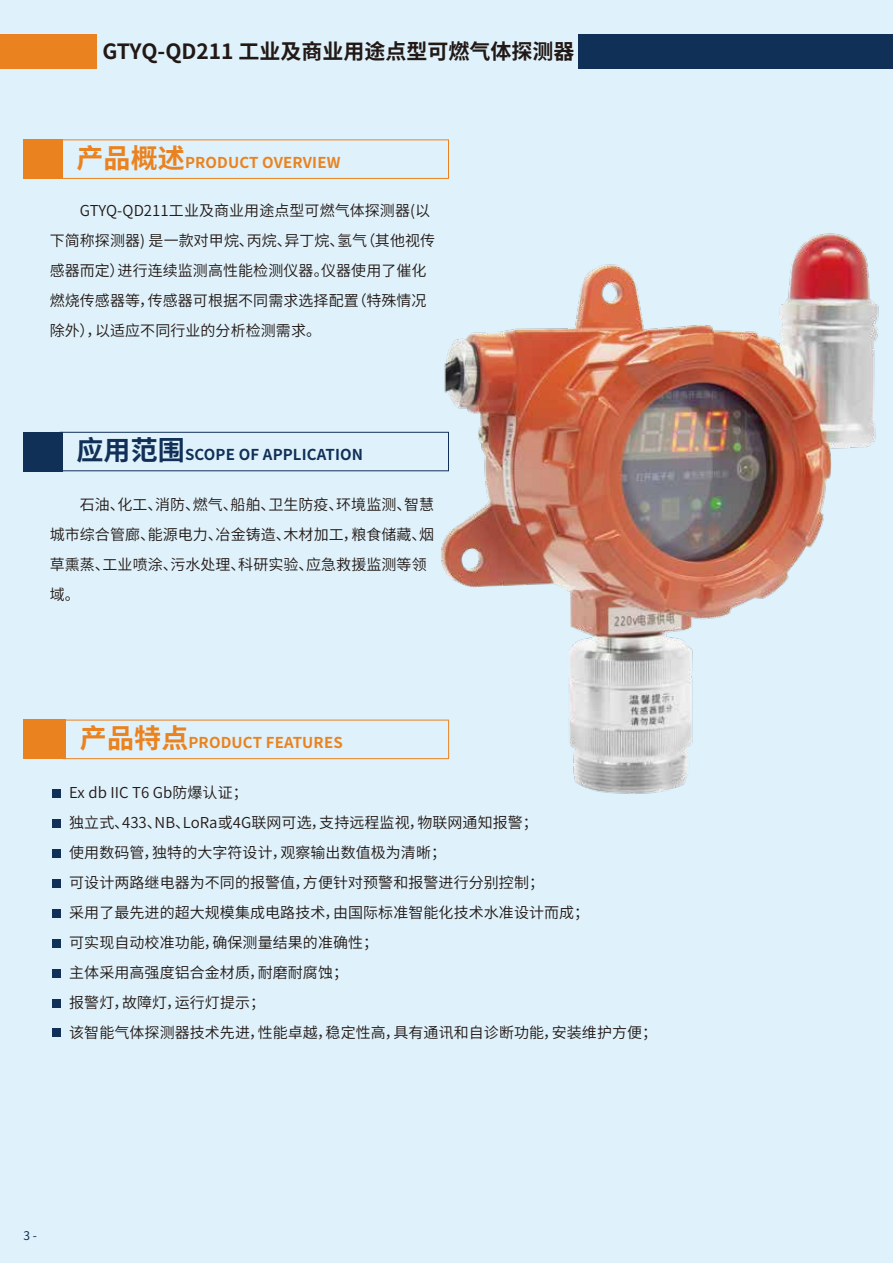
<style>
.page{position:relative;width:893px;height:1263px;background:#dff1fa}
.page>*{position:absolute;margin:0;border:0;box-sizing:border-box;transform-origin:0 0}
.t1{font:700 21px "Source Han Sans CN";color:#221815}
.t2{font:15px/30px "Source Han Sans CN";letter-spacing:.005em;color:#221815}
.t3{font:700 15px "Source Han Sans CN";letter-spacing:.01em;color:#ea821f}
.t4{font:700 15px "Source Han Sans CN";letter-spacing:.01em;color:#103058}
.t5{font:12px "Source Han Sans CN";color:#103058}
.s1{font-size:27px}
</style>
<div class="page">
<div style="left:53px;top:789px;width:8px;height:9px;background:#103058"></div>
<div style="left:53px;top:819px;width:8px;height:9px;background:#103058"></div>
<div style="left:53px;top:849px;width:8px;height:9px;background:#103058"></div>
<div style="left:53px;top:879px;width:8px;height:8px;background:#103058"></div>
<div style="left:53px;top:909px;width:8px;height:8px;background:#103058"></div>
<div style="left:53px;top:939px;width:8px;height:8px;background:#103058"></div>
<div style="left:53px;top:969px;width:8px;height:8px;background:#103058"></div>
<div style="left:53px;top:999px;width:8px;height:8px;background:#103058"></div>
<div style="left:53px;top:1029px;width:8px;height:8px;background:#103058"></div>
<div style="left:23px;top:720px;width:43px;height:39px;background:#ea821f"></div>
<hr style="left:63px;top:720px;width:386px;height:1px;background:#ea821f">
<hr style="left:63px;top:758px;width:386px;height:1px;background:#ea821f">
<div style="left:23px;top:139px;width:40px;height:40px;background:#ea821f"></div>
<hr style="left:60px;top:140px;width:388px;height:1px;background:#ea821f">
<hr style="left:60px;top:178px;width:388px;height:1px;background:#ea821f">
<hr style="left:448px;top:140px;width:1px;height:39px;background:#ea821f">
<div style="left:23px;top:432px;width:40px;height:39px;background:#103058"></div>
<hr style="left:60px;top:432px;width:388px;height:1px;background:#103058">
<hr style="left:60px;top:470px;width:388px;height:1px;background:#103058">
<img style="left:438px;top:233px;width:441px;height:561px">
<div style="left:0;top:34px;width:96px;height:35px;background:#ea821f"></div>
<div style="left:579px;top:34px;width:314px;height:35px;background:#103058"></div>
<h1 class="t1" style="left:102px;top:39px;width:474px">GTYQ-QD211 工业及商业用途点型可燃气体探测器</h1>
<p class="t3" style="left:76px;top:154px;width:265px"><span class="s1">产品概述</span>PRODUCT OVERVIEW</p>
<p class="t2" style="left:50px;top:196px;width:387px;text-indent:30px">GTYQ-QD211工业及商业用途点型可燃气体探测器(以下简称探测器) 是一款对甲烷、丙烷、异丁烷、氢气（其他视传感器而定）进行连续监测高性能检测仪器。仪器使用了催化燃烧传感器等，传感器可根据不同需求选择配置（特殊情况除外），以适应不同行业的分析检测需求。</p>
<p class="t4" style="left:76px;top:446px;width:288px"><span class="s1">应用范围</span>SCOPE OF APPLICATION</p>
<p class="t2" style="left:50px;top:490px;width:386px;text-indent:30px">石油、化工、消防、燃气、船舶、卫生防疫、环境监测、智慧城市综合管廊、能源电力、冶金铸造、木材加工，粮食储藏、烟草熏蒸、工业喷涂、污水处理、科研实验、应急救援监测等领域。</p>
<p class="t3" style="left:80px;top:734px;width:264px"><span class="s1">产品特点</span>PRODUCT FEATURES</p>
<p class="t2" style="left:69px;top:778px;width:589px">Ex db IIC T6 Gb防爆认证；<br>独立式、433、NB、LoRa或4G联网可选，支持远程监视，物联网通知报警；<br>使用数码管，独特的大字符设计，观察输出数值极为清晰；<br>可设计两路继电器为不同的报警值，方便针对预警和报警进行分别控制；<br>采用了最先进的超大规模集成电路技术，由国际标准智能化技术水准设计而成；<br>可实现自动校准功能，确保测量结果的准确性；<br>主体采用高强度铝合金材质，耐磨耐腐蚀；<br>报警灯，故障灯，运行灯提示；<br>该智能气体探测器技术先进，性能卓越，稳定性高，具有通讯和自诊断功能，安装维护方便；</p>
<p class="t5" style="left:23px;top:1228px;width:15px">3 -</p>
</div>
